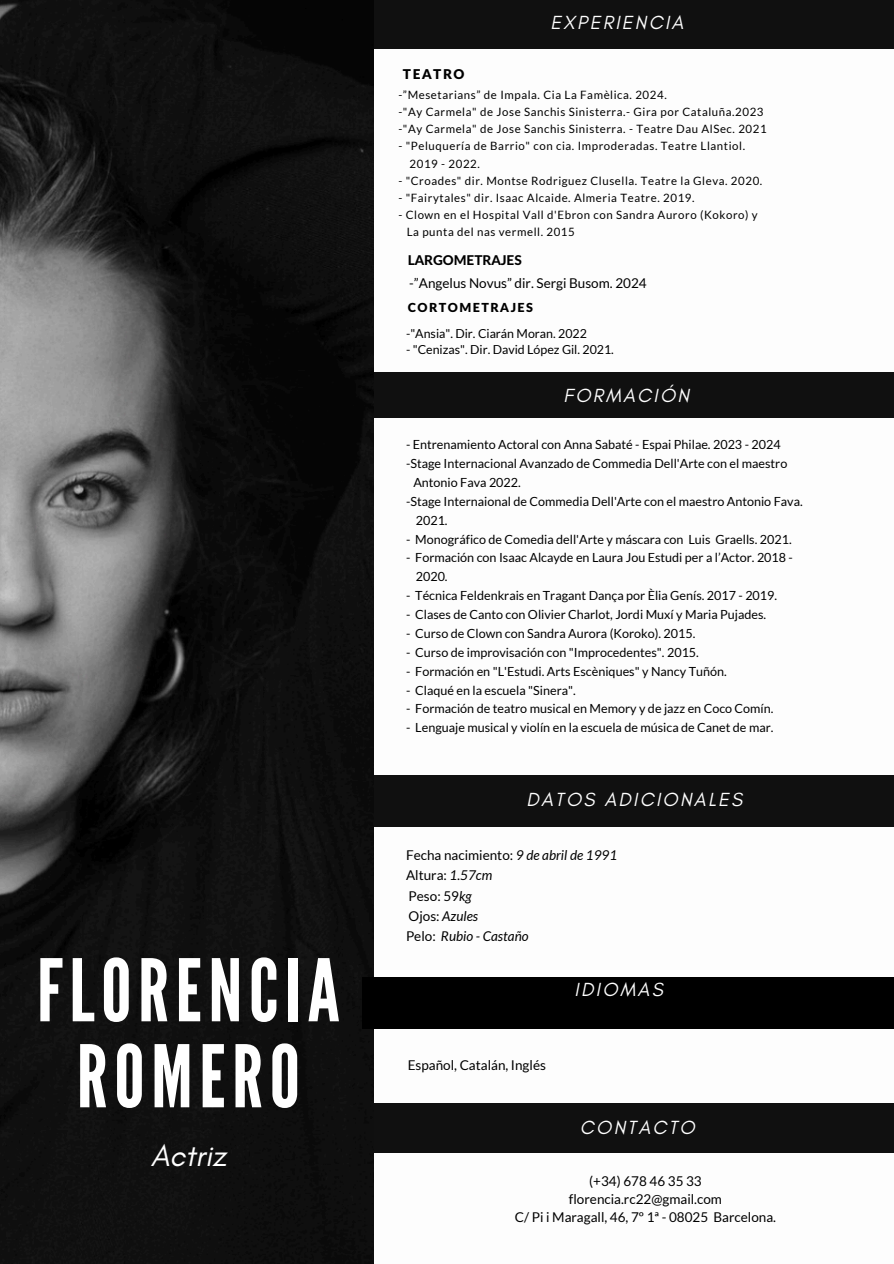
<style>
.page{position:relative;width:894px;height:1264px;background:#fff}
.page>*{position:absolute;margin:0;border:0;box-sizing:border-box;transform-origin:0 0}
.t1{font:85.95px/85.9px "League Gothic";letter-spacing:.075em;color:#fff;text-align:center}
.t2{font:italic 30.6px "Glacial Indifference";color:#fff}
.t3{font:italic 19.35px "Glacial Indifference";letter-spacing:.115em;color:#fff}
.t4{font:italic 19.35px "Glacial Indifference";letter-spacing:.12em;color:#fdfdfd}
.t5{font:13.5px/18px "Lato";color:#000;text-align:center}
.t6{font:italic 13.5px/20.2px "Lato";color:#000}
.t7{font:800 13.5px "Lato Latin";color:#000}
.t8{font:900 13.5px "Lato Latin";letter-spacing:.12em;color:#000}
.t9{font:12.6px/18.9px "Lato";color:#000}
.t10{font:12.45px "Lato";color:#000}
.t11{font:900 12.45px "Lato Latin";letter-spacing:.12em;color:#000}
.t12{font:11.4px "Lato";letter-spacing:.05em;color:#000}
.s1{font-style:normal}
</style>
<div class="page">
<div style="left:357px;top:775px;width:536px;height:51px;background:#101010"></div>
<div style="left:368px;top:0;width:525px;height:49px;background:#101010"></div>
<div style="left:374px;top:372px;width:519px;height:45px;background:#101010"></div>
<img style="left:0;top:0;width:374px;height:1263px">
<div style="left:374px;top:1103px;width:519px;height:49px;background:#101010"></div>
<div style="left:363px;top:977px;width:530px;height:52px;background:#000"></div>
<p class="t1" style="left:37px;top:949px;width:304px">FLORENCIA<br>ROMERO</p>
<h2 class="t2" style="left:151px;top:1136px;width:77px">Actriz</h2>
<h2 class="t8" style="left:403px;top:68px;width:63px">TEATRO</h2>
<h1 class="t3" style="left:550px;top:11px;width:135px">EXPERIENCIA</h1>
<p class="t12" style="left:398px;top:88px;width:270px">-”Mesetarians” de Impala. Cia La Famèlica. 2024.</p>
<p class="t12" style="left:398px;top:105px;width:366px">-"Ay Carmela" de Jose Sanchis Sinisterra.- Gira por Cataluña.2023</p>
<p class="t12" style="left:398px;top:122px;width:370px">-"Ay Carmela" de Jose Sanchis Sinisterra. - Teatre Dau AlSec. 2021</p>
<p class="t12" style="left:398px;top:139px;width:348px">- "Peluquería de Barrio" con cia. Improderadas. Teatre Llantiol.</p>
<p class="t12" style="left:409px;top:156px;width:72px">2019 - 2022.</p>
<p class="t12" style="left:398px;top:173px;width:365px">- "Croades" dir. Montse Rodriguez Clusella. Teatre la Gleva. 2020.</p>
<h3 class="t12" style="left:398px;top:190px;width:297px">- "Fairytales" dir. Isaac Alcaide. Almeria Teatre. 2019.</h3>
<h4 class="t12" style="left:398px;top:207px;width:361px">- Clown en el Hospital Vall d'Ebron con Sandra Auroro (Kokoro) y</h4>
<h3 class="t12" style="left:406px;top:225px;width:169px">La punta del nas vermell. 2015</h3>
<p class="t7" style="left:407px;top:254px;width:116px">LARGOMETRAJES</p>
<p class="t5" style="left:409px;top:274px;width:239px">-”Angelus Novus” dir. Sergi Busom. 2024</p>
<h4 class="t11" style="left:407px;top:302px;width:127px">CORTOMETRAJES</h4>
<h2 class="t10" style="left:406px;top:325px;width:182px">-"Ansia". Dir. Ciarán Moran. 2022</h2>
<h2 class="t10" style="left:406px;top:342px;width:209px">- "Cenizas". Dir. David López Gil. 2021.</h2>
<h3 class="t3" style="left:563px;top:384px;width:127px">FORMACIÓN</h3>
<h4 class="t9" style="left:406px;top:435px;width:376px">- Entrenamiento Actoral con Anna Sabaté - Espai Philae. 2023 - 2024</h4>
<h4 class="t9" style="left:406px;top:454px;width:382px">-Stage Internacional Avanzado de Commedia Dell'Arte con el maestro</h4>
<h4 class="t9" style="left:413px;top:472px;width:109px">Antonio Fava 2022.</h4>
<h4 class="t9" style="left:406px;top:491px;width:398px">-Stage Internaional de Commedia Dell'Arte con el maestro Antonio Fava.</h4>
<h4 class="t9" style="left:415px;top:510px;width:33px">2021.</h4>
<h4 class="t9" style="left:406px;top:529px;width:387px">- Monográfico de Comedia dell'Arte y máscara con Luis Graells. 2021.</h4>
<h4 class="t9" style="left:415px;top:548px;width:378px;text-indent:-10px">- Formación con Isaac Alcayde en Laura Jou Estudi per a l’Actor. 2018 -<br>2020.</h4>
<h4 class="t9" style="left:406px;top:586px;width:372px">- Técnica Feldenkrais en Tragant Dança por Èlia Genís. 2017 - 2019.</h4>
<h4 class="t9" style="left:406px;top:604px;width:361px">- Clases de Canto con Olivier Charlot, Jordi Muxí y Maria Pujades.</h4>
<h4 class="t9" style="left:406px;top:623px;width:291px">- Curso de Clown con Sandra Aurora (Koroko). 2015.</h4>
<h4 class="t9" style="left:406px;top:642px;width:294px">- Curso de improvisación con "Improcedentes". 2015.</h4>
<h4 class="t9" style="left:406px;top:661px;width:322px">- Formación en "L'Estudi. Arts Escèniques" y Nancy Tuñón.</h4>
<h4 class="t9" style="left:406px;top:680px;width:171px">- Claqué en la escuela "Sinera".</h4>
<h2 class="t9" style="left:406px;top:699px;width:369px">- Formación de teatro musical en Memory y de jazz en Coco Comín.</h2>
<h2 class="t9" style="left:406px;top:718px;width:369px">- Lenguaje musical y violín en la escuela de música de Canet de mar.</h2>
<p class="t3" style="left:526px;top:788px;width:217px">DATOS ADICIONALES</p>
<h4 class="t6" style="left:406px;top:844px;width:213px"><span class="s1">Fecha nacimiento:</span> 9 de abril de 1991<br><span class="s1">Altura:</span> 1.57cm<br><span class="s1">Peso: 59</span>kg<br><span class="s1">Ojos:</span> Azules<br><span class="s1">Pelo:</span> Rubio - Castaño</h4>
<h2 class="t5" style="left:407px;top:1055px;width:140px">Español, Catalán, Inglés</h2>
<h4 class="t4" style="left:574px;top:977px;width:90px">IDIOMAS</h4>
<p class="t3" style="left:579px;top:1115px;width:116px">CONTACTO</p>
<h4 class="t5" style="left:515px;top:1171px;width:262px">(+34) 678 46 35 33 florencia.rc22@gmail.com<br>C/ Pi i Maragall, 46, 7º 1ª - 08025 Barcelona.</h4>
</div>
